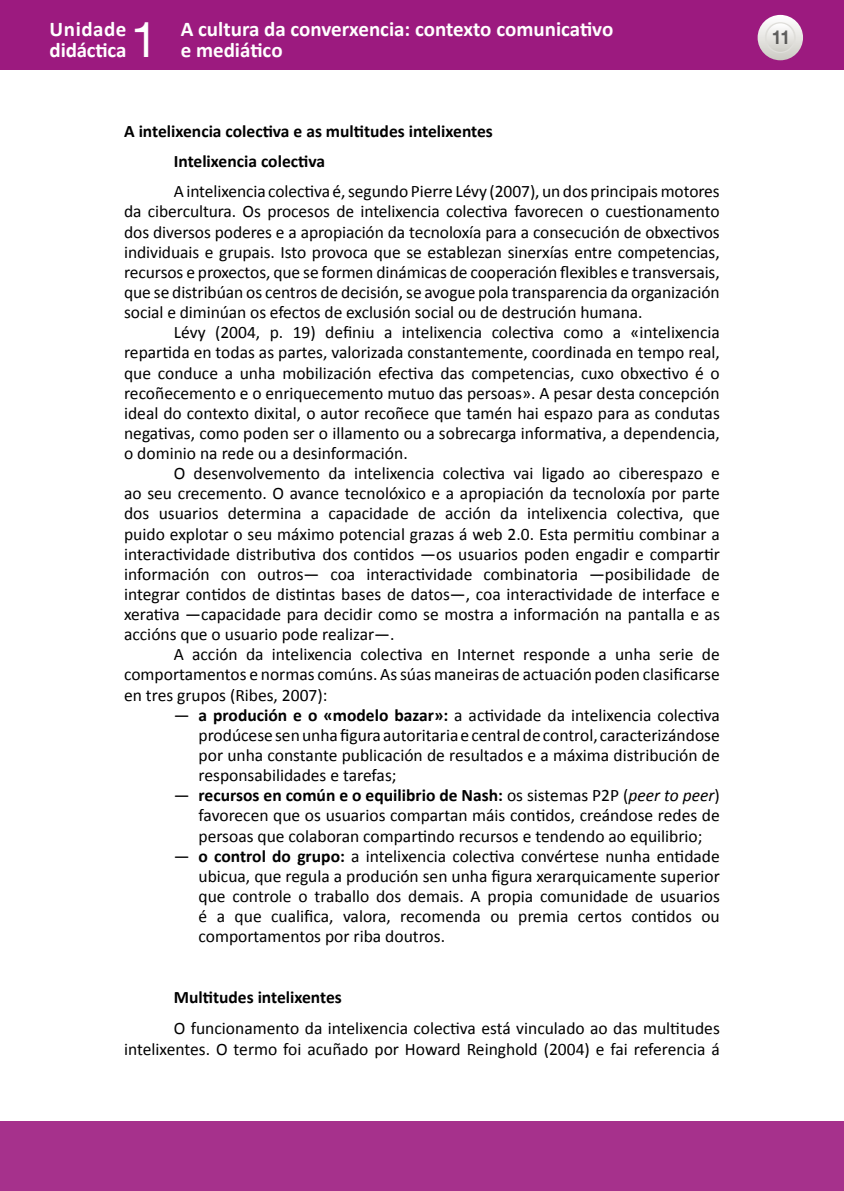
<style>
.page{position:relative;width:844px;height:1191px;background:#fff}
.page>*{position:absolute;margin:0;border:0;box-sizing:border-box;transform-origin:0 0}
.t1{font:49px "Helvetica Neue LT Std";color:#fff}
.t2{font:700 21px/21px "Calibri";color:#fff}
.t3{font:700 19.25px "Helvetica Neue LT Std";color:#000;scale:.9 1}
.TXTO{font:17.5px/20.1px "Calibri";color:#000;text-align:justify}
.TEXTO{font:17.5px/20.1px "Calibri";color:#000;text-align:justify}
._1º_Epigrafe{font:700 17.5px "Calibri";color:#000}
._2º_Epigrafe{font:700 17.5px "Calibri";color:#000}
.s1{font-weight:700}
.s2{font-style:italic}
</style>
<div class="page">
<div style="left:0;top:0;width:843px;height:69px;background:#9c1a7f"></div>
<svg style="left:757px;top:15px;width:45px;height:45px"></svg>
<svg style="left:765px;top:23px;width:29px;height:29px"></svg>
<div style="left:764px;top:22px;width:31px;height:31px;border:1px solid #dfdeda;border-radius:50%"></div>
<div style="left:0;top:1121px;width:843px;height:70px;background:#a6318c"></div>
<p class="t2" style="left:50px;top:19px;width:78px">Unidade didáctica</p>
<h1 class="t1" style="left:131px;top:11px;width:29px">1</h1>
<p class="t2" style="left:181px;top:19px;width:434px">A cultura da converxencia: contexto comunicativo e mediático</p>
<p class="t3" style="left:770px;top:26px;width:23px">11</p>
<p class="_1º_Epigrafe" style="left:124px;top:120px;width:370px">A intelixencia colectiva e as multitudes intelixentes</p>
<p class="_2º_Epigrafe" style="left:174px;top:150px;width:153px">Intelixencia colectiva</p>
<p class="TXTO" style="left:124px;top:181px;width:597px;text-indent:50px">A intelixencia colectiva é, segundo Pierre Lévy (2007), un dos principais motores da cibercultura. Os procesos de intelixencia colectiva favorecen o cuestionamento dos diversos poderes e a apropiación da tecnoloxía para a consecución de obxectivos individuais e grupais. Isto provoca que se establezan sinerxías entre competencias, recursos e proxectos, que se formen dinámicas de cooperación flexibles e transversais, que se distribúan os centros de decisión, se avogue pola transparencia da organización social e diminúan os efectos de exclusión social ou de destrución humana.</p>
<p class="TXTO" style="left:124px;top:322px;width:597px;text-indent:50px">Lévy (2004, p. 19) definiu a intelixencia colectiva como a «intelixencia repartida en todas as partes, valorizada constantemente, coordinada en tempo real, que conduce a unha mobilización efectiva das competencias, cuxo obxectivo é o recoñecemento e o enriquecemento mutuo das persoas». A pesar desta concepción ideal do contexto dixital, o autor recoñece que tamén hai espazo para as condutas negativas, como poden ser o illamento ou a sobrecarga informativa, a dependencia, o dominio na rede ou a desinformación.</p>
<p class="TXTO" style="left:124px;top:463px;width:597px;text-indent:50px">O desenvolvemento da intelixencia colectiva vai ligado ao ciberespazo e ao seu crecemento. O avance tecnolóxico e a apropiación da tecnoloxía por parte dos usuarios determina a capacidade de acción da intelixencia colectiva, que puido explotar o seu máximo potencial grazas á web 2.0. Esta permitiu combinar a interactividade distributiva dos contidos —os usuarios poden engadir e compartir información con outros— coa interactividade combinatoria —posibilidade de integrar contidos de distintas bases de datos—, coa interactividade de interface e xerativa —capacidade para decidir como se mostra a información na pantalla e as accións que o usuario pode realizar—.</p>
<p class="TXTO" style="left:124px;top:644px;width:597px;text-indent:50px">A acción da intelixencia colectiva en Internet responde a unha serie de comportamentos e normas comúns. As súas maneiras de actuación poden clasificarse en tres grupos (Ribes, 2007):</p>
<p class="TEXTO" style="left:198px;top:705px;width:522px;text-indent:-25px">— <span class="s1">a produción e o «modelo bazar»:</span> a actividade da intelixencia colectiva prodúcese sen unha figura autoritaria e central de control, caracterizándose por unha constante publicación de resultados e a máxima distribución de responsabilidades e tarefas;</p>
<p class="TEXTO" style="left:198px;top:785px;width:522px;text-indent:-25px">— <span class="s1">recursos en común e o equilibrio de Nash:</span> os sistemas P2P (<span class="s2">peer to peer</span>) favorecen que os usuarios compartan máis contidos, creándose redes de persoas que colaboran compartindo recursos e tendendo ao equilibrio;</p>
<p class="TEXTO" style="left:198px;top:846px;width:522px;text-indent:-25px">— <span class="s1">o control do grupo:</span> a intelixencia colectiva convértese nunha entidade ubicua, que regula a produción sen unha figura xerarquicamente superior que controle o traballo dos demais. A propia comunidade de usuarios é a que cualifica, valora, recomenda ou premia certos contidos ou comportamentos por riba doutros.</p>
<p class="_2º_Epigrafe" style="left:174px;top:986px;width:169px">Multitudes intelixentes</p>
<p class="TXTO" style="left:124px;top:1017px;width:597px;line-height:21px;text-align:right">O funcionamento da intelixencia colectiva está vinculado ao das multitudes intelixentes. O termo foi acuñado por Howard Reinghold (2004) e fai referencia á</p>
</div>
